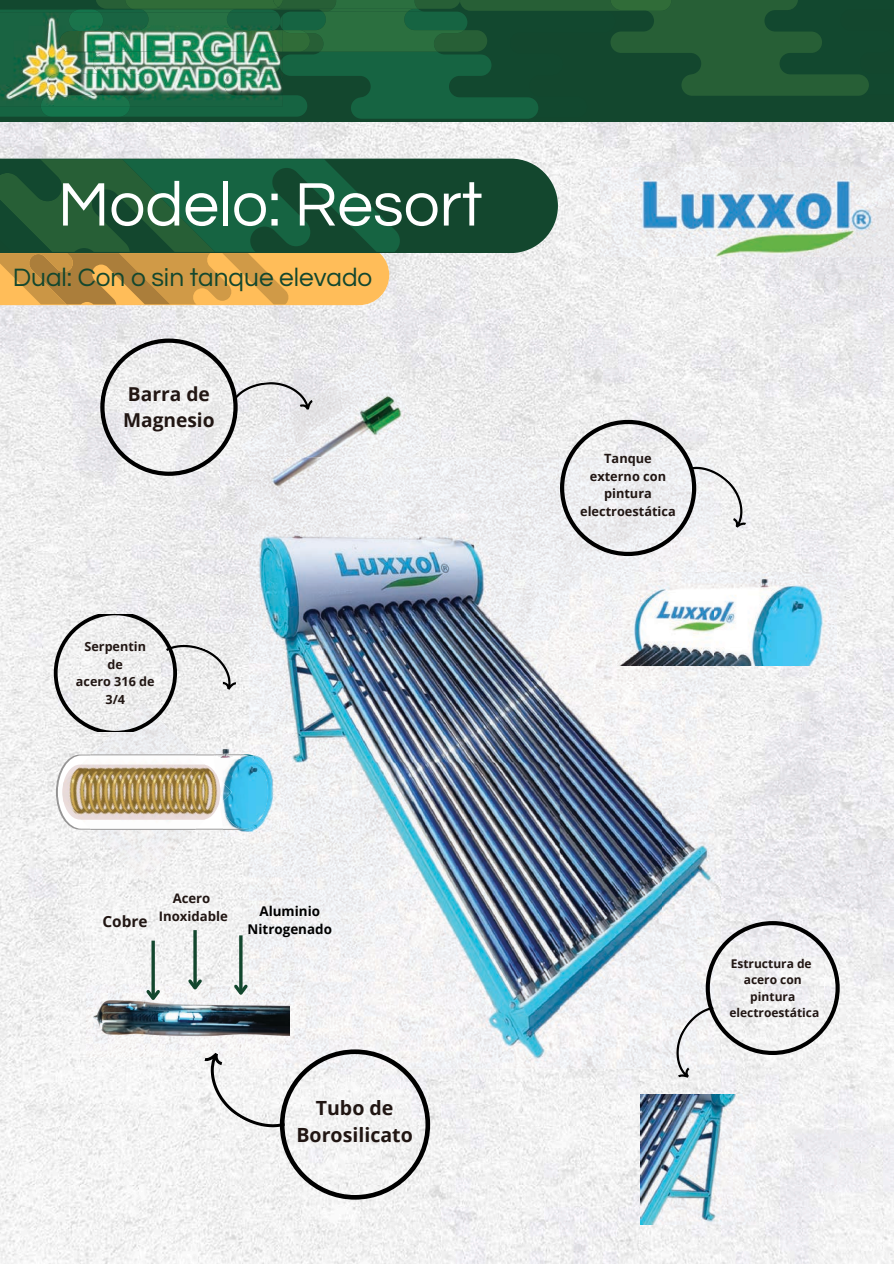
<style>
.page{position:relative;width:894px;height:1264px;background:#fff}
.page>*{position:absolute;margin:0;border:0;box-sizing:border-box;transform-origin:0 0}
.t1{font:63.75px "Questrial";color:#fff}
.t2{font:26.1px "Questrial";color:#13472e}
.t3{font:700 19.5px/27px "Open Sans";color:#211613;text-align:center}
.t4{font:700 19.2px/26.2px "Open Sans";color:#211613}
.t5{font:700 15.45px "Open Sans";color:#211613}
.t6{font:700 13.35px/17.9px "Open Sans";color:#000;text-align:center}
.t7{font:700 13.2px/17.5px "Open Sans";color:#211613;text-align:center}
.t8{font:700 12.75px/17.7px "Open Sans";color:#211613;text-align:center}
.t9{font:700 12.6px/17.4px "Open Sans";color:#211613;text-align:center}
.t10{font:700 12px/16.6px "Open Sans";color:#211613;text-align:center}
</style>
<div class="page">
<img style="left:0;top:121px;width:893px;height:1142px">
<img style="left:90px;top:731px;width:105px;height:23px">
<img style="left:90px;top:829px;width:105px;height:52px">
<img style="left:223px;top:750px;width:26px;height:87px">
<img style="left:216px;top:748px;width:24px;height:6px">
<img style="left:219px;top:751px;width:21px;height:3px">
<svg style="left:54px;top:754px;width:195px;height:75px"></svg>
<img style="left:600px;top:168px;width:293px;height:89px">
<svg style="left:0;top:0;width:893px;height:119px;background:#1a5635"></svg>
<img style="left:0;top:12px;width:41px;height:94px">
<img style="left:130px;top:12px;width:153px;height:94px">
<img style="left:130px;top:12px;width:144px;height:40px">
<img style="left:41px;top:12px;width:89px;height:94px">
<img style="left:280px;top:19px;width:1px;height:47px">
<div style="left:400px;top:159px;width:157px;height:94px;background:#13472e"></div>
<svg style="left:0;top:159px;width:400px;height:146px;background:#5f7441"></svg>
<img style="left:662px;top:572px;width:173px;height:93px">
<img style="left:313px;top:358px;width:117px;height:99px">
<img style="left:249px;top:457px;width:309px;height:611px">
<img style="left:558px;top:457px;width:155px;height:153px">
<img style="left:558px;top:609px;width:104px;height:459px">
<img style="left:662px;top:665px;width:51px;height:403px">
<img style="left:249px;top:746px;width:41px;height:88px">
<img style="left:249px;top:756px;width:19px;height:72px">
<img style="left:249px;top:457px;width:160px;height:74px">
<img style="left:640px;top:1094px;width:115px;height:130px">
<svg style="left:100px;top:338px;width:213px;height:138px"></svg>
<svg style="left:560px;top:420px;width:185px;height:136px"></svg>
<svg style="left:54px;top:614px;width:182px;height:117px"></svg>
<svg style="left:676px;top:921px;width:163px;height:156px"></svg>
<img style="left:86px;top:984px;width:203px;height:72px">
<svg style="left:151px;top:940px;width:4px;height:46px"></svg>
<svg style="left:143px;top:986px;width:20px;height:17px"></svg>
<svg style="left:193px;top:930px;width:4px;height:46px"></svg>
<svg style="left:185px;top:976px;width:20px;height:17px"></svg>
<hr style="left:239px;top:935px;width:3px;height:58px;background:#13472e">
<svg style="left:231px;top:981px;width:19px;height:17px"></svg>
<svg style="left:204px;top:1049px;width:226px;height:150px"></svg>
<h1 class="t1" style="left:58px;top:173px;width:426px">Modelo: Resort</h1>
<h2 class="t2" style="left:13px;top:264px;width:361px">Dual: Con o sin tanque elevado</h2>
<h3 class="t4" style="left:123px;top:380px;width:93px">Barra de<br>Magnesio</h3>
<p class="t9" style="left:76px;top:637px;width:80px">Serpentin de<br>acero 316 de<br>3/4</p>
<p class="t5" style="left:102px;top:910px;width:47px">Cobre</p>
<p class="t7" style="left:159px;top:889px;width:71px">Acero<br>Inoxidable</p>
<p class="t6" style="left:247px;top:902px;width:86px">Aluminio<br>Nitrogenado</p>
<h3 class="t3" style="left:296px;top:1093px;width:118px">Tubo de<br>Borosilicato</h3>
<p class="t8" style="left:580px;top:449px;width:97px">Tanque externo con pintura electroestática</p>
<p class="t10" style="left:729px;top:954px;width:91px">Estructura de acero con pintura electroestática</p>
</div>
